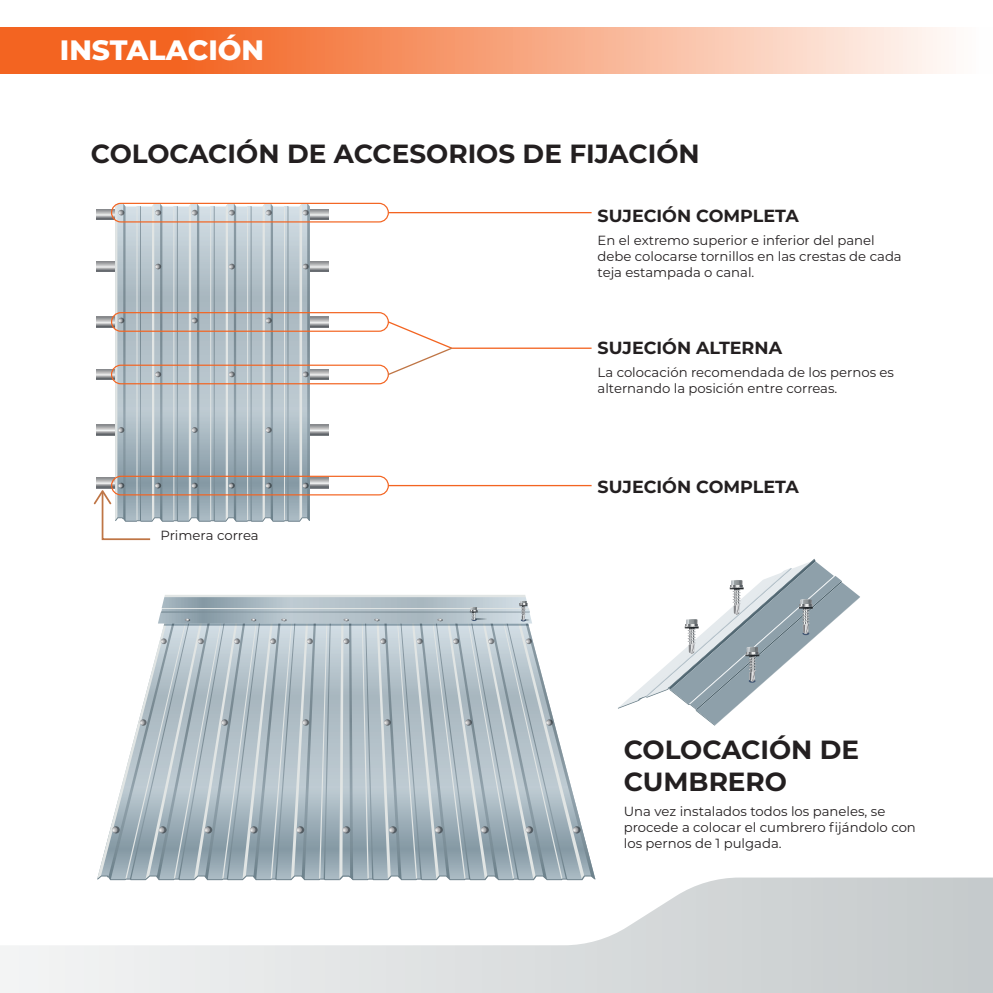
<style>
.page{position:relative;width:993px;height:993px;background:#fff}
.page>*{position:absolute;margin:0;border:0;box-sizing:border-box;transform-origin:0 0}
.t1{font:800 28px "Montserrat";color:#fff}
.t2{font:700 26.25px/31.5px "Montserrat";color:#231f20}
.t3{font:700 17.5px "Montserrat";color:#231f20}
.t4{font:13.3px/15.9px "Montserrat";color:#231f20}
</style>
<div class="page">
<svg style="left:310px;top:209px;width:18px;height:11px"></svg>
<svg style="left:310px;top:424px;width:18px;height:11px"></svg>
<svg style="left:310px;top:261px;width:18px;height:11px"></svg>
<svg style="left:310px;top:369px;width:18px;height:10px"></svg>
<svg style="left:310px;top:317px;width:18px;height:10px"></svg>
<svg style="left:310px;top:477px;width:18px;height:11px"></svg>
<div style="left:111px;top:203px;width:278px;height:19px;border:1px solid #f36421;border-radius:9px"></div>
<hr style="left:388px;top:212px;width:203px;height:1px;background:#f36421">
<hr style="left:451px;top:347px;width:140px;height:2px;background:#f36421">
<div style="left:111px;top:312px;width:278px;height:20px;border:1px solid #f36421;border-radius:9px"></div>
<div style="left:111px;top:364px;width:278px;height:20px;border:1px solid #f36421;border-radius:9px"></div>
<svg style="left:386px;top:320px;width:67px;height:56px"></svg>
<div style="left:111px;top:475px;width:278px;height:20px;border:1px solid #f36421;border-radius:9px"></div>
<hr style="left:388px;top:485px;width:203px;height:1px;background:#f36421">
<svg style="left:94px;top:203px;width:216px;height:337px"></svg>
<svg style="left:0;top:877px;width:992px;height:115px"></svg>
<svg style="left:0;top:28px;width:949px;height:45px;background:#f79f76"></svg>
<svg style="left:97px;top:595px;width:498px;height:284px;background:#b9c5cb"></svg>
<svg style="left:618px;top:559px;width:241px;height:166px"></svg>
<h1 class="t1" style="left:60px;top:29px;width:206px">INSTALACIÓN</h1>
<h2 class="t2" style="left:91px;top:136px;width:610px">COLOCACIÓN DE ACCESORIOS DE FIJACIÓN</h2>
<h3 class="t3" style="left:597px;top:203px;width:203px">SUJECIÓN COMPLETA</h3>
<p class="t4" style="left:597px;top:232px;width:305px">En el extremo superior e inferior del panel debe colocarse tornillos en las crestas de cada teja estampada o canal.</p>
<h3 class="t3" style="left:597px;top:335px;width:186px">SUJECIÓN ALTERNA</h3>
<p class="t4" style="left:597px;top:363px;width:298px">La colocación recomendada de los pernos es alternando la posición entre correas.</p>
<p class="t4" style="left:160px;top:527px;width:99px">Primera correa</p>
<h3 class="t3" style="left:597px;top:474px;width:203px">SUJECIÓN COMPLETA</h3>
<h2 class="t2" style="left:623px;top:732px;width:237px">COLOCACIÓN DE<br>CUMBRERO</h2>
<p class="t4" style="left:623px;top:802px;width:293px">Una vez instalados todos los paneles, se procede a colocar el cumbrero fijándolo con los pernos de 1 pulgada.</p>
</div>
